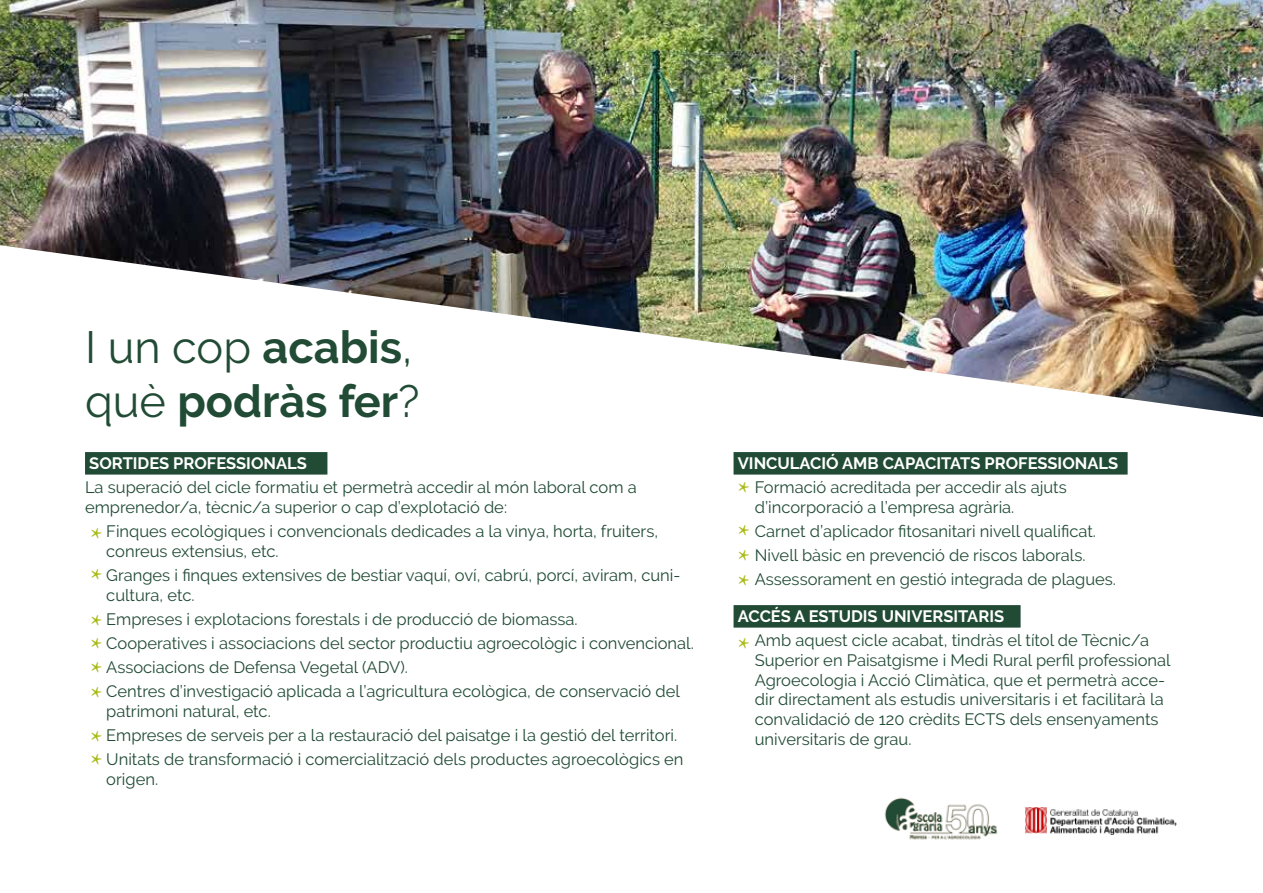
<style>
.page{position:relative;width:1263px;height:893px;background:#fff}
.page>*{position:absolute;margin:0;border:0;box-sizing:border-box;transform-origin:0 0}
.t1{font:700 45px/54px "Raleway";color:#214b35}
.t2{font:30px/44.1px "Minion Pro";color:#a8b913}
.t3{font:16.5px/19.8px "Raleway";color:#214b35}
.t4{font:700 16.5px "Raleway";color:#fff}
.s1{font-weight:400}
</style>
<div class="page">
<img style="left:1025px;top:808px;width:152px;height:27px">
<img style="left:884px;top:797px;width:114px;height:43px">
<div style="left:85px;top:452px;width:242px;height:23px;background:#214b35"></div>
<img style="left:0;top:0;width:1263px;height:417px">
<div style="left:733px;top:452px;width:394px;height:23px;background:#214b35"></div>
<div style="left:733px;top:605px;width:287px;height:23px;background:#214b35"></div>
<h1 class="t1" style="left:85px;top:320px;width:336px"><span class="s1">I un cop</span> acabis<span class="s1">, què</span> podràs fer<span class="s1">?</span></h1>
<p class="t4" style="left:89px;top:454px;width:219px">SORTIDES PROFESSIONALS</p>
<p class="t3" style="left:85px;top:477px;width:553px">La superació del cicle formatiu et permetrà accedir al món laboral com a emprenedor/a, tècnic/a superior o cap d’explotació de:</p>
<p class="t3" style="left:106px;top:521px;width:553px">Finques ecològiques i convencionals dedicades a la vinya, horta, fruiters, conreus extensius, etc.</p>
<p class="t3" style="left:106px;top:565px;width:576px">Granges i finques extensives de bestiar vaquí, oví, cabrú, porcí, aviram, cuni&shy;cultura, etc.</p>
<p class="t3" style="left:106px;top:607px;width:589px;line-height:24px">Empreses i explotacions forestals i de producció de biomassa.<br>Cooperatives i associacions del sector productiu agroecològic i convencional.<br>Associacions de Defensa Vegetal (ADV).<br>Centres d’investigació aplicada a l’agricultura ecològica, de conservació del</p>
<p class="t3" style="left:106px;top:699px;width:579px;line-height:24px">patrimoni natural, etc.<br>Empreses de serveis per a la restauració del paisatge i la gestió del territori.<br>Unitats de transformació i comercialització dels productes agroecològics en</p>
<p class="t3" style="left:106px;top:769px;width:53px">origen.</p>
<h2 class="t2" style="left:90px;top:516px;width:14px">*</h2>
<h2 class="t2" style="left:90px;top:558px;width:14px">*</h2>
<h2 class="t2" style="left:90px;top:603px;width:14px">*</h2>
<h2 class="t2" style="left:90px;top:626px;width:14px">*</h2>
<h2 class="t2" style="left:90px;top:651px;width:14px">*</h2>
<h2 class="t2" style="left:90px;top:675px;width:14px">* *</h2>
<h2 class="t2" style="left:90px;top:743px;width:14px">*</h2>
<p class="t4" style="left:738px;top:454px;width:382px">VINCULACIÓ AMB CAPACITATS PROFESSIONALS</p>
<p class="t3" style="left:755px;top:477px;width:313px">Formació acreditada per accedir als ajuts d’incorporació a l’empresa agrària.</p>
<p class="t3" style="left:755px;top:519px;width:363px;line-height:24px">Carnet d’aplicador fitosanitari nivell qualificat.<br>Nivell bàsic en prevenció de riscos laborals.<br>Assessorament en gestió integrada de plagues.</p>
<p class="t4" style="left:738px;top:607px;width:268px">ACCÉS A ESTUDIS UNIVERSITARIS</p>
<p class="t3" style="left:755px;top:630px;width:417px">Amb aquest cicle acabat, tindràs el títol de Tècnic/a Superior en Paisatgisme i Medi Rural perfil professional Agroecologia i Acció Climàtica, que et permetrà acce&shy;dir directament als estudis universitaris i et facilitarà la convalidació de 120 crèdits ECTS dels ensenyaments universitaris de grau.</p>
<h2 class="t2" style="left:738px;top:471px;width:14px;line-height:42.8px">* *</h2>
<h2 class="t2" style="left:738px;top:548px;width:14px;line-height:25.2px">* *</h2>
<h2 class="t2" style="left:738px;top:627px;width:14px">*</h2>
</div>
